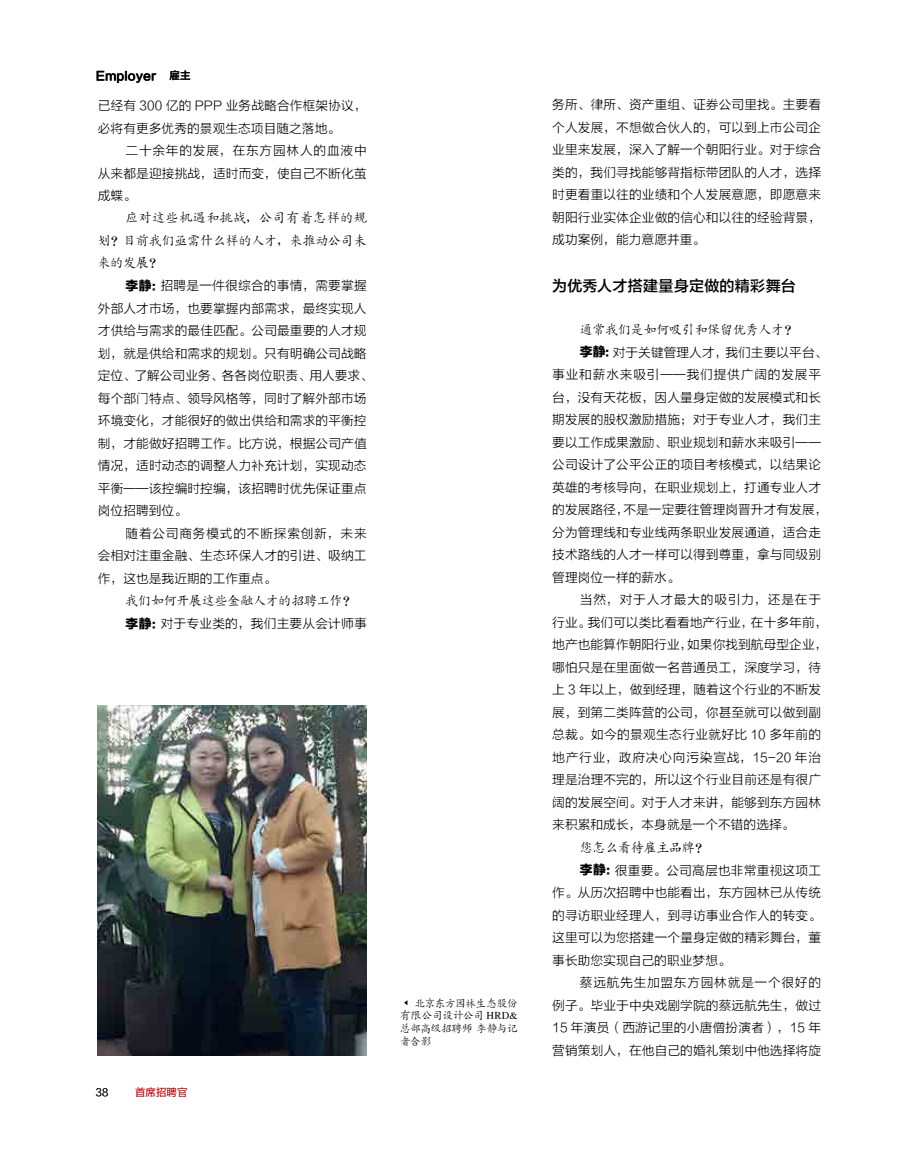
<style>
.page{position:relative;width:919px;height:1153px;background:#fff}
.page>*{position:absolute;margin:0;border:0;box-sizing:border-box;transform-origin:0 0}
.t1{font:15px "FZLTZHK GBK1 0";letter-spacing:.02em;color:#000}
.t2{font:12.75px/22.5px "FZLTXHK";letter-spacing:.005em;color:#000;text-align:justify}
.t3{font:12.75px/22.5px "CT Kai Ti SJ";color:#000;text-align:justify}
.t4{font:12px "FZLTZHK GBK1 0";color:#000}
.t5{font:10.5px/12.6px "CT Kai Ti SJ";letter-spacing:-.01em;color:#000;text-align:justify}
.t6{font:10.5px "FZLTXHK";color:#d0121b}
.t7{font:10.5px "FZLTXHK";color:#000}
.s1{font-size:10.5px}
.s2{font-family:"FZLTTHJW GB1 0"}
</style>
<div class="page">
<img style="left:98px;top:705px;width:269px;height:349px">
<p class="t4" style="left:96px;top:69px;width:96px">Employer <span class="s1">雇主</span></p>
<p class="t2" style="left:98px;top:95px;width:270px">已经有 300 亿的 PPP 业务战略合作框架协议，必将有更多优秀的景观生态项目随之落地。</p>
<p class="t2" style="left:98px;top:140px;width:270px;text-indent:28px">二十余年的发展，在东方园林人的血液中从来都是迎接挑战，适时而变，使自己不断化茧成蝶。</p>
<p class="t3" style="left:98px;top:207px;width:270px;text-indent:28px">应对这些机遇和挑战，公司有着怎样的规划？目前我们亟需什么样的人才，来推动公司未来的发展？</p>
<p class="t2" style="left:98px;top:275px;width:277px;text-align:left;text-indent:28px"><span class="s2">李静：</span>招聘是一件很综合的事情，需要掌握外部人才市场，也要掌握内部需求，最终实现人才供给与需求的最佳匹配。公司最重要的人才规划，就是供给和需求的规划。只有明确公司战略定位、了解公司业务、各各岗位职责、用人要求、每个部门特点、领导风格等，同时了解外部市场环境变化，才能很好的做出供给和需求的平衡控制，才能做好招聘工作。比方说，根据公司产值情况，适时动态的调整人力补充计划，实现动态平衡——该控编时控编，该招聘时优先保证重点岗位招聘到位。</p>
<p class="t2" style="left:98px;top:522px;width:270px;text-indent:28px">随着公司商务模式的不断探索创新，未来会相对注重金融、生态环保人才的引进、吸纳工作，这也是我近期的工作重点。</p>
<p class="t3" style="left:125px;top:590px;width:231px">我们如何开展这些金融人才的招聘工作？</p>
<p class="t2" style="left:125px;top:612px;width:243px"><span class="s2">李静：</span>对于专业类的，我们主要从会计师事</p>
<p class="t7" style="left:96px;top:1086px;width:14px">38</p>
<p class="t6" style="left:135px;top:1086px;width:54px">首席招聘官</p>
<p class="t5" style="left:400px;top:996px;width:119px;text-indent:14px">北京东方园林生态股份有限公司设计公司 HRD&amp;总部高级招聘师李静与记者合影</p>
<p class="t2" style="left:552px;top:94px;width:270px">务所、律所、资产重组、证券公司里找。主要看个人发展，不想做合伙人的，可以到上市公司企业里来发展，深入了解一个朝阳行业。对于综合类的，我们寻找能够背指标带团队的人才，选择时更看重以往的业绩和个人发展意愿，即愿意来朝阳行业实体企业做的信心和以往的经验背景，成功案例，能力意愿并重。</p>
<p class="t1" style="left:552px;top:277px;width:245px">为优秀人才搭建量身定做的精彩舞台</p>
<p class="t3" style="left:580px;top:318px;width:218px">通常我们是如何吸引和保留优秀人才？</p>
<p class="t2" style="left:552px;top:341px;width:277px;text-align:left;text-indent:28px"><span class="s2">李静：</span>对于关键管理人才，我们主要以平台、事业和薪水来吸引——我们提供广阔的发展平台，没有天花板，因人量身定做的发展模式和长期发展的股权激励措施；对于专业人才，我们主要以工作成果激励、职业规划和薪水来吸引——公司设计了公平公正的项目考核模式，以结果论英雄的考核导向，在职业规划上，打通专业人才的发展路径，不是一定要往管理岗晋升才有发展，分为管理线和专业线两条职业发展通道，适合走技术路线的人才一样可以得到尊重，拿与同级别管理岗位一样的薪水。</p>
<p class="t2" style="left:552px;top:588px;width:277px;text-align:left;text-indent:28px">当然，对于人才最大的吸引力，还是在于行业。我们可以类比看看地产行业，在十多年前，地产也能算作朝阳行业，如果你找到航母型企业，哪怕只是在里面做一名普通员工，深度学习，待上 3 年以上，做到经理，随着这个行业的不断发展，到第二类阵营的公司，你甚至就可以做到副总裁。如今的景观生态行业就好比 10 多年前的地产行业，政府决心向污染宣战，15-20 年治理是治理不完的，所以这个行业目前还是有很广阔的发展空间。对于人才来讲，能够到东方园林来积累和成长，本身就是一个不错的选择。</p>
<p class="t3" style="left:580px;top:836px;width:129px">您怎么看待雇主品牌？</p>
<p class="t2" style="left:552px;top:859px;width:270px;text-indent:28px"><span class="s2">李静：</span>很重要。公司高层也非常重视这项工作。从历次招聘中也能看出，东方园林已从传统的寻访职业经理人，到寻访事业合作人的转变。这里可以为您搭建一个量身定做的精彩舞台，董事长助您实现自己的职业梦想。</p>
<p class="t2" style="left:552px;top:971px;width:270px;text-indent:28px">蔡远航先生加盟东方园林就是一个很好的例子。毕业于中央戏剧学院的蔡远航先生，做过15 年演员（西游记里的小唐僧扮演者），15 年营销策划人，在他自己的婚礼策划中他选择将旋</p>
</div>
